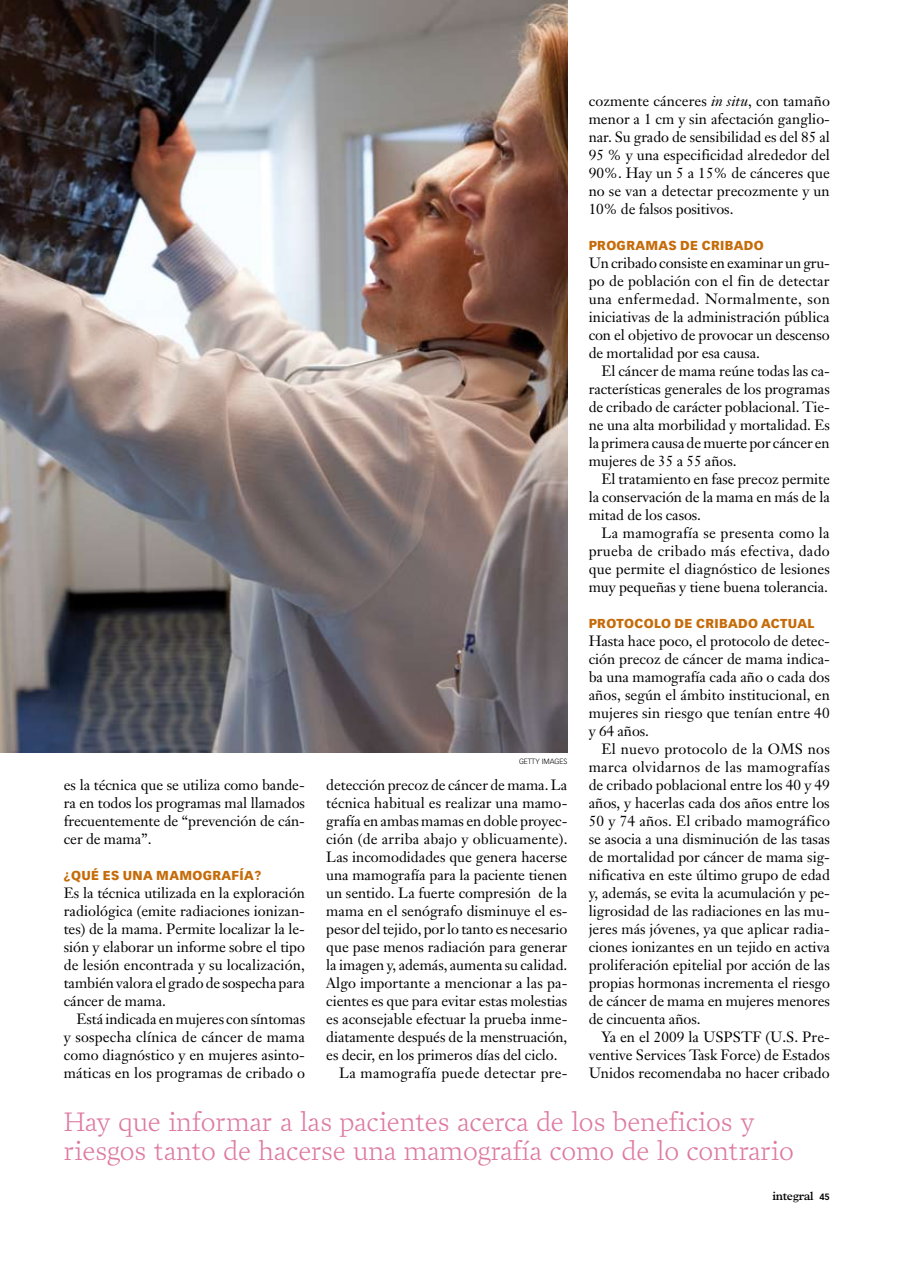
<style>
.page{position:relative;width:915px;height:1263px;background:#fff}
.page>*{position:absolute;margin:0;border:0;box-sizing:border-box;transform-origin:0 0}
.t1{font:27px/28.5px "Prensa";letter-spacing:-.01em;color:#de7aa1}
.t2{font:14.7px/18px "Janson Text";letter-spacing:-.005em;color:#000;text-align:justify}
.t3{font:14.7px "Janson Text";letter-spacing:.015em;color:#000}
.t4{font:900 12.75px "Vectora LH";letter-spacing:.025em;color:#c56b09}
.t5{font:600 12px "Plantin";letter-spacing:-.03em;color:#000}
.t6{font:300 7.5px "Vectora LH";color:#000}
.s1{font-style:italic}
.s2{font-family:"Vectora LH";font-weight:700;font-size:9px}
</style>
<div class="page">
<img style="left:0;top:0;width:567px;height:753px">
<p class="t2" style="left:64px;top:776px;width:242px">es la técnica que se utiliza como bande&shy;ra en todos los programas mal llamados frecuentemente de “prevención de cán&shy;cer de mama”.</p>
<p class="t4" style="left:64px;top:868px;width:199px">¿QUÉ ES UNA MAMOGRAFÍA?</p>
<p class="t2" style="left:64px;top:884px;width:243px">Es la técnica utilizada en la exploración radiológica (emite radiaciones ionizan&shy;tes) de la mama. Permite localizar la le&shy;sión y elaborar un informe sobre el tipo de lesión encontrada y su localización, también valora el grado de sospecha para cáncer de mama.</p>
<p class="t2" style="left:64px;top:1010px;width:243px;text-indent:13px">Está indicada en mujeres con síntomas y sospecha clínica de cáncer de mama como diagnóstico y en mujeres asinto&shy;máticas en los programas de cribado o</p>
<p class="t6" style="left:519px;top:757px;width:50px">GETTY IMAGES</p>
<p class="t2" style="left:326px;top:776px;width:242px">detección precoz de cáncer de mama. La</p>
<p class="t2" style="left:326px;top:794px;width:242px">técnica habitual es realizar una mamo-</p>
<p class="t2" style="left:326px;top:812px;width:242px">grafía en ambas mamas en doble proyec-</p>
<p class="t2" style="left:326px;top:830px;width:242px">ción (de arriba abajo y oblicuamente).</p>
<p class="t2" style="left:326px;top:848px;width:242px">Las incomodidades que genera hacerse</p>
<p class="t2" style="left:326px;top:866px;width:242px">una mamografía para la paciente tienen</p>
<p class="t2" style="left:326px;top:884px;width:242px">un sentido. La fuerte compresión de la</p>
<p class="t2" style="left:326px;top:902px;width:242px">mama en el senógrafo disminuye el es-</p>
<p class="t2" style="left:326px;top:920px;width:242px">pesor del tejido, por lo tanto es necesario</p>
<p class="t2" style="left:326px;top:938px;width:242px">que pase menos radiación para generar</p>
<p class="t2" style="left:326px;top:956px;width:242px">la imagen y, además, aumenta su calidad.</p>
<p class="t2" style="left:326px;top:974px;width:242px">Algo importante a mencionar a las pa-</p>
<p class="t2" style="left:326px;top:992px;width:242px">cientes es que para evitar estas molestias</p>
<p class="t2" style="left:326px;top:1010px;width:242px">es aconsejable efectuar la prueba inme-</p>
<p class="t2" style="left:326px;top:1028px;width:242px">diatamente después de la menstruación,</p>
<p class="t2" style="left:326px;top:1046px;width:233px">es decir, en los primeros días del ciclo.</p>
<p class="t3" style="left:339px;top:1064px;width:230px">La mamografía puede detectar pre-</p>
<p class="t2" style="left:588px;top:92px;width:243px">cozmente cánceres <span class="s1">in situ</span>, con tamaño menor a 1 cm y sin afectación ganglio&shy;nar. Su grado de sensibilidad es del 85 al 95 % y una especificidad alrededor del 90%. Hay un 5 a 15% de cánceres que no se van a detectar precozmente y un 10% de falsos positivos.</p>
<p class="t4" style="left:588px;top:238px;width:176px">PROGRAMAS DE CRIBADO</p>
<p class="t2" style="left:588px;top:254px;width:243px">Un cribado consiste en examinar un gru&shy;po de población con el fin de detectar una enfermedad. Normalmente, son iniciativas de la administración pública con el objetivo de provocar un descenso de mortalidad por esa causa.</p>
<p class="t2" style="left:588px;top:362px;width:242px;text-indent:13px">El cáncer de mama reúne todas las ca&shy;racterísticas generales de los programas de cribado de carácter poblacional. Tie&shy;ne una alta morbilidad y mortalidad. Es la primera causa de muerte por cáncer en mujeres de 35 a 55 años.</p>
<p class="t2" style="left:588px;top:470px;width:243px;text-indent:13px">El tratamiento en fase precoz permite la conservación de la mama en más de la mitad de los casos.</p>
<p class="t2" style="left:588px;top:524px;width:243px;text-indent:13px">La mamografía se presenta como la prueba de cribado más efectiva, dado que permite el diagnóstico de lesiones muy pequeñas y tiene buena tolerancia.</p>
<p class="t4" style="left:588px;top:616px;width:227px">PROTOCOLO DE CRIBADO ACTUAL</p>
<p class="t2" style="left:588px;top:632px;width:243px">Hasta hace poco, el protocolo de detec&shy;ción precoz de cáncer de mama indica&shy;ba una mamografía cada año o cada dos años, según el ámbito institucional, en mujeres sin riesgo que tenían entre 40 y 64 años.</p>
<p class="t2" style="left:588px;top:740px;width:243px;text-indent:13px">El nuevo protocolo de la OMS nos marca olvidarnos de las mamografías de cribado poblacional entre los 40 y 49 años, y hacerlas cada dos años entre los 50 y 74 años. El cribado mamográfico se asocia a una disminución de las tasas de mortalidad por cáncer de mama sig&shy;nificativa en este último grupo de edad y, además, se evita la acumulación y pe&shy;ligrosidad de las radiaciones en las mu&shy;jeres más jóvenes, ya que aplicar radia&shy;ciones ionizantes en un tejido en activa proliferación epitelial por acción de las propias hormonas incrementa el riesgo de cáncer de mama en mujeres menores de cincuenta años.</p>
<p class="t2" style="left:588px;top:1028px;width:242px;text-indent:13px">Ya en el 2009 la USPSTF (U.S. Pre&shy;ventive Services Task Force) de Estados Unidos recomendaba no hacer cribado</p>
<h1 class="t1" style="left:64px;top:1107px;width:731px">Hay que informar a las pacientes acerca de los beneficios y riesgos tanto de hacerse una mamografía como de lo contrario</h1>
<p class="t5" style="left:772px;top:1188px;width:59px">integral <span class="s2">45</span></p>
</div>
